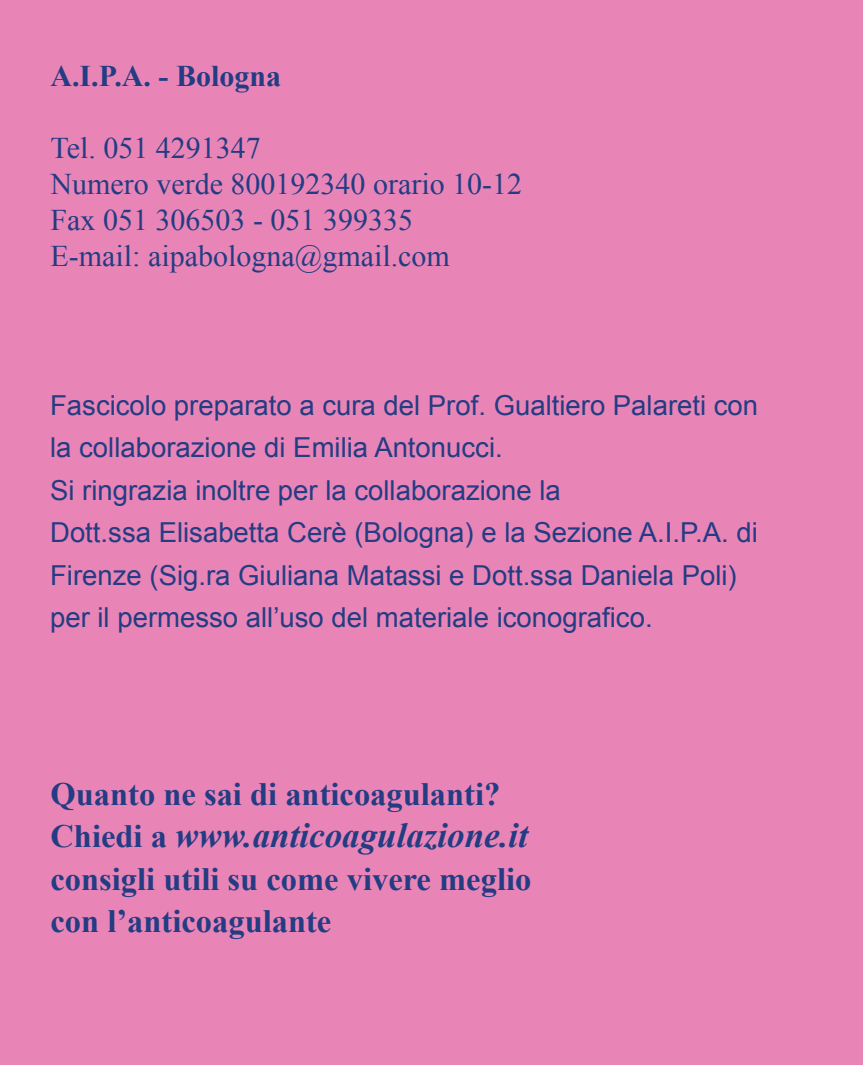
<style>
.page{position:relative;width:863px;height:1065px;background:#fff}
.page>*{position:absolute;margin:0;border:0;box-sizing:border-box;transform-origin:0 0}
.t1{font:italic 700 35px "Times New Roman";color:#233c83}
.t2{font:700 32.5px/42.5px "Times New Roman";color:#233c83}
.t3{font:30px/36px "Times New Roman";color:#233c83}
.t4{font:700 30px "Times New Roman";color:#233c83}
.t5{font:27.5px/42.5px "Arial";color:#233c83}
.s1{font-style:normal;font-size:32.5px}
</style>
<div class="page">
<div style="left:0;top:0;width:862px;height:1065px;background:#e885b6"></div>
<p class="t4" style="left:50px;top:56px;width:232px">A.I.P.A. - Bologna</p>
<p class="t3" style="left:50px;top:130px;width:473px">Tel. 051 4291347<br>Numero verde 800192340 orario 10-12<br>Fax 051 306503 - 051 399335<br>E-mail: aipabologna@gmail.com</p>
<p class="t5" style="left:50px;top:384px;width:709px">Fascicolo preparato a cura del Prof. Gualtiero Palareti con la collaborazione di Emilia Antonucci.<br>Si ringrazia inoltre per la collaborazione la<br>Dott.ssa Elisabetta Cerè (Bologna) e la Sezione A.I.P.A. di Firenze (Sig.ra Giuliana Matassi e Dott.ssa Daniela Poli) per il permesso all’uso del materiale iconografico.</p>
<p class="t2" style="left:50px;top:772px;width:451px">Quanto ne sai di anticoagulanti?</p>
<p class="t1" style="left:50px;top:811px;width:479px"><span class="s1">Chiedi a</span> www.anticoagulazione.it</p>
<p class="t2" style="left:50px;top:857px;width:482px">consigli utili su come vivere meglio con l’anticoagulante</p>
</div>
